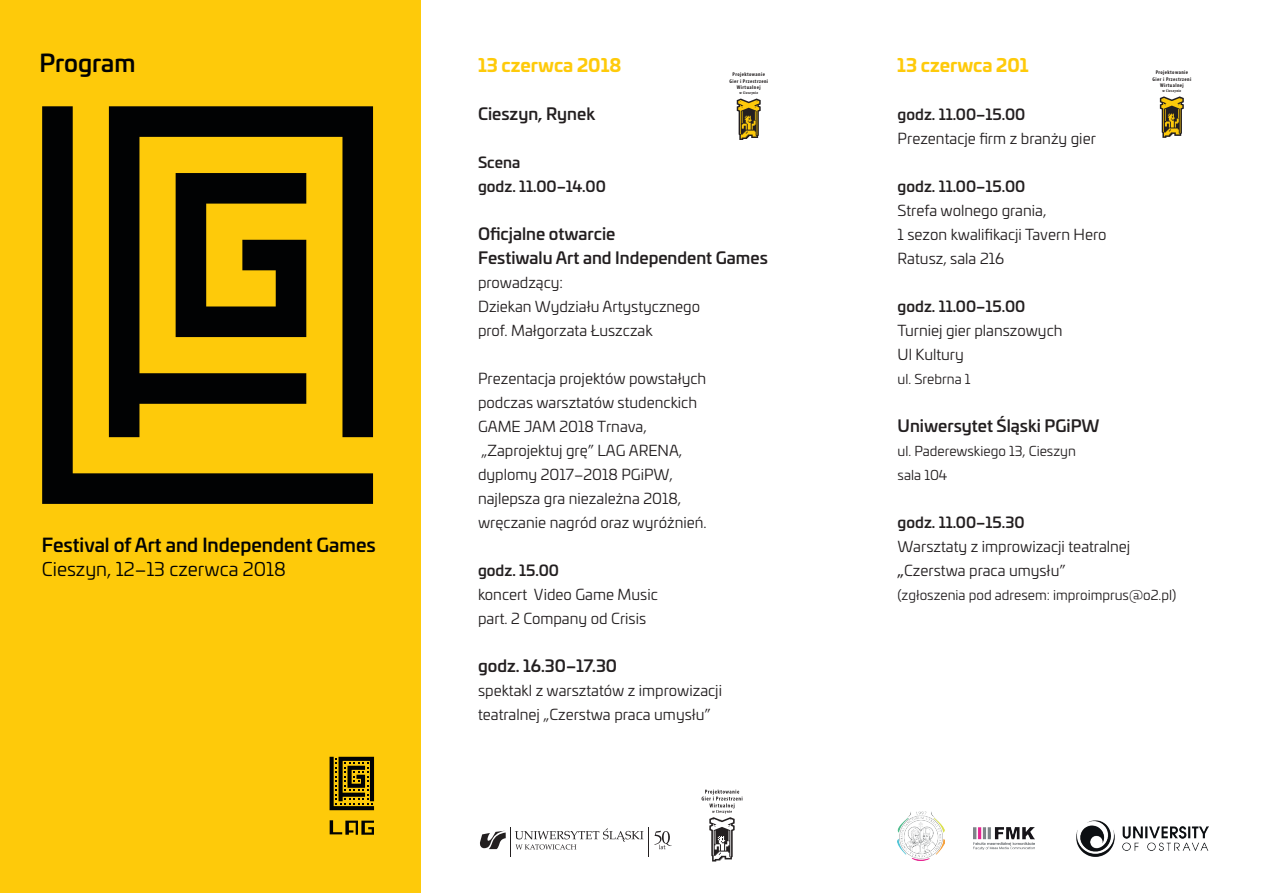
<style>
.page{position:relative;width:1263px;height:893px;background:#fff}
.page>*{position:absolute;margin:0;border:0;box-sizing:border-box;transform-origin:0 0}
.t1{font:500 24px "Univia Pro";color:#010203}
.t2{font:500 18.75px "Univia Pro";color:#010203}
.t3{font:18.75px "Univia Pro";color:#010203}
.t4{font:700 18px "Univia Pro";color:#feca0a}
.t5{font:500 16.5px/24px "Univia Pro";color:#231f20}
.t6{font:15px/24px "Univia Pro";color:#231f20}
.t7{font:500 15px/24px "Univia Pro";color:#231f20}
.t8{font:13.5px/24px "Univia Pro";color:#231f20}
.t9{font:700 condensed 5.4px/6.4px "Myriad Pro";letter-spacing:.08em;color:#231f20;text-align:center}
.t10{font:700 condensed 3.9px "Myriad Pro";letter-spacing:.08em;color:#231f20}
.s1{color:#fff}
.s2{font-style:inherit}
</style>
<div class="page">
<div style="left:0;top:0;width:421px;height:893px;background:#feca0a"></div>
<svg style="left:42px;top:106px;width:331px;height:398px"></svg>
<svg style="left:480px;top:827px;width:192px;height:29px"></svg>
<img style="left:1077px;top:821px;width:131px;height:36px">
<svg style="left:330px;top:820px;width:44px;height:15px"></svg>
<svg style="left:330px;top:757px;width:44px;height:53px"></svg>
<img style="left:897px;top:811px;width:47px;height:49px">
<img style="left:974px;top:827px;width:61px;height:23px">
<svg style="left:701px;top:790px;width:41px;height:71px"></svg>
<svg style="left:737px;top:99px;width:24px;height:41px"></svg>
<svg style="left:1160px;top:96px;width:24px;height:42px"></svg>
<h1 class="t1" style="left:39px;top:44px;width:98px">Program</h1>
<p class="t4" style="left:478px;top:51px;width:145px">13 czerwca 2018</p>
<p class="t5" style="left:478px;top:101px;width:119px">Cieszyn, Rynek</p>
<p class="t7" style="left:478px;top:149px;width:129px">Scena<br>godz. 11.00–14.00</p>
<p class="t5" style="left:478px;top:221px;width:291px">Oficjalne otwarcie<br>Festiwalu Art and Independent Games</p>
<p class="t6" style="left:478px;top:270px;width:224px">prowadzący:<br>Dziekan Wydziału Artystycznego prof. Małgorzata Łuszczak</p>
<p class="t6" style="left:478px;top:366px;width:230px">Prezentacja projektów powstałych podczas warsztatów studenckich<br>GAME JAM 2018 Trnava, „Zaprojektuj grę” LAG ARENA, dyplomy 2017–2018 PGiPW, najlepsza gra niezależna 2018, wręczanie nagród oraz wyróżnień.</p>
<p class="t7" style="left:478px;top:557px;width:82px">godz. 15.00</p>
<p class="t6" style="left:478px;top:582px;width:181px">koncert Video Game Music part. 2 Company od Crisis</p>
<p class="t5" style="left:478px;top:653px;width:141px">godz. 16.30–17.30</p>
<p class="t6" style="left:478px;top:678px;width:245px">spektakl z warsztatów z improwizacji teatralnej „Czerstwa praca umysłu”</p>
<p class="t9" style="left:729px;top:71px;width:40px">Projektowanie<br>Gier i Przestrzeni<br>Wirtualnej</p>
<p class="t10" style="left:739px;top:91px;width:20px">w Cieszynie</p>
<p class="t2" style="left:42px;top:530px;width:335px">Festival of Art and Independent Games</p>
<p class="t3" style="left:42px;top:556px;width:246px">Cieszyn, 12–13 czerwca 2018</p>
<p class="t4" style="left:897px;top:51px;width:145px">13 czerwca 201<span class="s1">8</span></p>
<p class="t9" style="left:1152px;top:69px;width:40px">Projektowanie<br>Gier i Przestrzeni<br>Wirtualnej</p>
<p class="t10" style="left:1162px;top:89px;width:20px">w Cieszynie</p>
<p class="t7" style="left:898px;top:101px;width:129px">godz. 11.00–15.00</p>
<p class="t6" style="left:898px;top:126px;width:200px">Prezentacje firm z branży gier</p>
<p class="t7" style="left:898px;top:173px;width:129px">godz. 11.00–15.00</p>
<p class="t6" style="left:898px;top:198px;width:210px">Strefa wolnego grania,<br>1 sezon kwalifikacji Tavern Hero<br>Ratusz, sala 216</p>
<p class="t7" style="left:898px;top:293px;width:129px">godz. 11.00–15.00</p>
<p class="t6" style="left:898px;top:318px;width:166px">Turniej gier planszowych<br>Ul Kultury</p>
<p class="t8" style="left:898px;top:366px;width:74px">ul. Srebrna 1</p>
<p class="t5" style="left:898px;top:413px;width:203px">Uniwersytet Śląski PGiPW</p>
<p class="t8" style="left:898px;top:438px;width:180px">ul. Paderewskiego 13, Cieszyn sala 104</p>
<p class="t7" style="left:898px;top:509px;width:128px">godz. 11.00–15.30</p>
<p class="t6" style="left:898px;top:534px;width:234px">Warsztaty z improwizacji teatralnej <span class="s2">„</span>Czerstwa praca umysłu”</p>
<p class="t8" style="left:898px;top:582px;width:280px">(zgłoszenia pod adresem: improimprus@o2.pl)</p>
</div>
